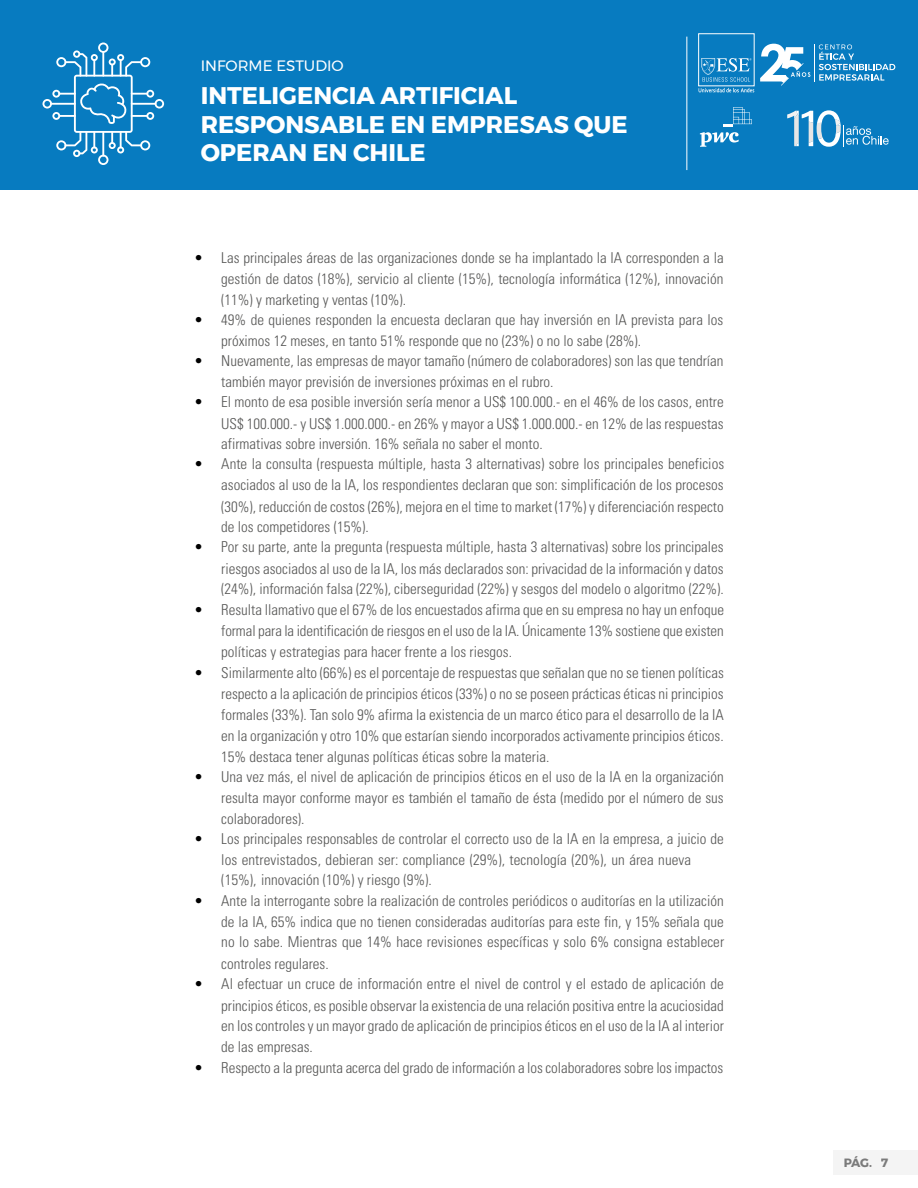
<style>
.page{position:relative;width:918px;height:1188px;background:#fff}
.page>*{position:absolute;margin:0;border:0;box-sizing:border-box;transform-origin:0 0}
.t1{font:700 24px/28.5px "Montserrat";color:#fff}
.t2{font:300 condensed 15px/21px "Univers LT Std";color:#575756;text-align:justify}
.t3{font:15px "Montserrat";color:#fff}
.t4{font:700 12px "Montserrat";color:#000}
.s1{color:#000}
.s2{font-stretch:normal}
</style>
<div class="page">
<div style="left:0;top:0;width:918px;height:189px;background:#077bc0"></div>
<hr style="left:686px;top:37px;width:1px;height:133px;background:#fff">
<svg style="left:42px;top:43px;width:122px;height:122px"></svg>
<hr style="left:814px;top:44px;width:1px;height:37px;background:#fff">
<svg style="left:819px;top:44px;width:76px;height:37px"></svg>
<div style="left:698px;top:33px;width:57px;height:53px;border:1px solid #fff"></div>
<svg style="left:701px;top:58px;width:51px;height:24px"></svg>
<svg style="left:699px;top:88px;width:55px;height:4px"></svg>
<svg style="left:760px;top:44px;width:50px;height:42px"></svg>
<svg style="left:700px;top:107px;width:52px;height:40px"></svg>
<svg style="left:787px;top:110px;width:102px;height:37px"></svg>
<div style="left:833px;top:1150px;width:85px;height:24px;background:#f4f4f4"></div>
<p class="t3" style="left:201px;top:54px;width:145px">INFORME ESTUDIO</p>
<h1 class="t1" style="left:201px;top:81px;width:429px">INTELIGENCIA ARTIFICIAL<br>RESPONSABLE EN EMPRESAS QUE<br>OPERAN EN CHILE</h1>
<p class="t2" style="left:221px;top:247px;width:504px;text-indent:-27px"><span class="s1">•</span> Las principales áreas de las organizaciones donde se ha implantado la IA corresponden a la gestión de datos (18%), servicio al cliente (15%), tecnología informática (12%), innovación (11%) y marketing y ventas (10%).</p>
<p class="t2" style="left:221px;top:309px;width:504px;text-indent:-27px"><span class="s1">•</span> 49% de quienes responden la encuesta declaran que hay inversión en IA prevista para los próximos 12 meses, en tanto 51% responde que no (23%) o no lo sabe (28%).</p>
<p class="t2" style="left:221px;top:350px;width:504px;text-indent:-27px"><span class="s1">•</span> Nuevamente, las empresas de mayor tamaño (número de colaboradores) son las que tendrían también mayor previsión de inversiones próximas en el rubro.</p>
<p class="t2" style="left:221px;top:391px;width:504px;text-indent:-27px"><span class="s1">•</span> El monto de esa posible inversión sería menor a US$ 100.000.- en el 46% de los casos, entre US$ 100.000.- y US$ 1.000.000.- en 26% y mayor a US$ 1.000.000.- en 12% de las respuestas afirmativas sobre inversión. 16% señala no saber el monto.</p>
<p class="t2" style="left:221px;top:453px;width:504px;text-indent:-27px"><span class="s1">•</span> Ante la consulta (respuesta múltiple, hasta 3 alternativas) sobre los principales beneficios asociados al uso de la IA, los respondientes declaran que son: simplificación de los procesos (30%), reducción de costos (26%), mejora en el time to market (17%) y diferenciación respecto de los competidores (15%).</p>
<p class="t2" style="left:221px;top:536px;width:504px;text-indent:-27px"><span class="s1">•</span> Por su parte, ante la pregunta (respuesta múltiple, hasta 3 alternativas) sobre los principales riesgos asociados al uso de la IA, los más declarados son: privacidad de la información y datos (24%), información falsa (22%), ciberseguridad (22%) y sesgos del modelo o algoritmo (22%).</p>
<p class="t2" style="left:221px;top:599px;width:504px;text-indent:-27px"><span class="s1">•</span> Resulta llamativo que el 67% de los encuestados afirma que en su empresa no hay un enfoque formal para la identificación de riesgos en el uso de la IA. Únicamente 13% sostiene que existen políticas y estrategias para hacer frente a los riesgos.</p>
<p class="t2" style="left:221px;top:662px;width:504px;text-indent:-27px"><span class="s1">•</span> Similarmente alto (66%) es el porcentaje de respuestas que señalan que no se tienen políticas respecto a la aplicación de principios éticos (33%) o no se poseen prácticas éticas ni principios formales (33%). Tan solo 9% afirma la existencia de un marco ético para el desarrollo de la IA en la organización y otro 10% que estarían siendo incorporados activamente principios éticos.<br>15% destaca tener algunas políticas éticas sobre la materia.</p>
<p class="t2" style="left:221px;top:766px;width:504px;text-indent:-27px"><span class="s1">•</span> Una vez más, el nivel de aplicación de principios éticos en el uso de la IA en la organización resulta mayor conforme mayor es también el tamaño de ésta (medido por el número de sus colaboradores).</p>
<p class="t2" style="left:221px;top:829px;width:504px;line-height:20.5px;text-align:left;text-indent:-27px"><span class="s1">•</span> Los principales responsables de controlar el correcto uso de la IA en la empresa, a juicio de los entrevistado<span class="s2">s</span>, debieran ser: compliance (29%), tecnología (20%), un área nueva (15%), innovación (10%) y riesgo (9%).</p>
<p class="t2" style="left:221px;top:890px;width:504px;text-indent:-27px"><span class="s1">•</span> Ante la interrogante sobre la realización de controles periódicos o auditorías en la utilización de la IA, 65% indica que no tienen consideradas auditorías para este fin, y 15% señala que no lo sabe. Mientras que 14% hace revisiones específicas y solo 6% consigna establecer controles regulares.</p>
<p class="t2" style="left:221px;top:973px;width:504px;text-indent:-27px"><span class="s1">•</span> Al efectuar un cruce de información entre el nivel de control y el estado de aplicación de principios éticos, es posible observar la existencia de una relación positiva entre la acuciosidad en los controles y un mayor grado de aplicación de principios éticos en el uso de la IA al interior de las empresas.</p>
<p class="t2" style="left:194px;top:1057px;width:531px"><span class="s1">•</span> Respecto a la pregunta acerca del grado de información a los colaboradores sobre los impactos</p>
<p class="t4" style="left:844px;top:1153px;width:46px">PÁG. 7</p>
</div>
